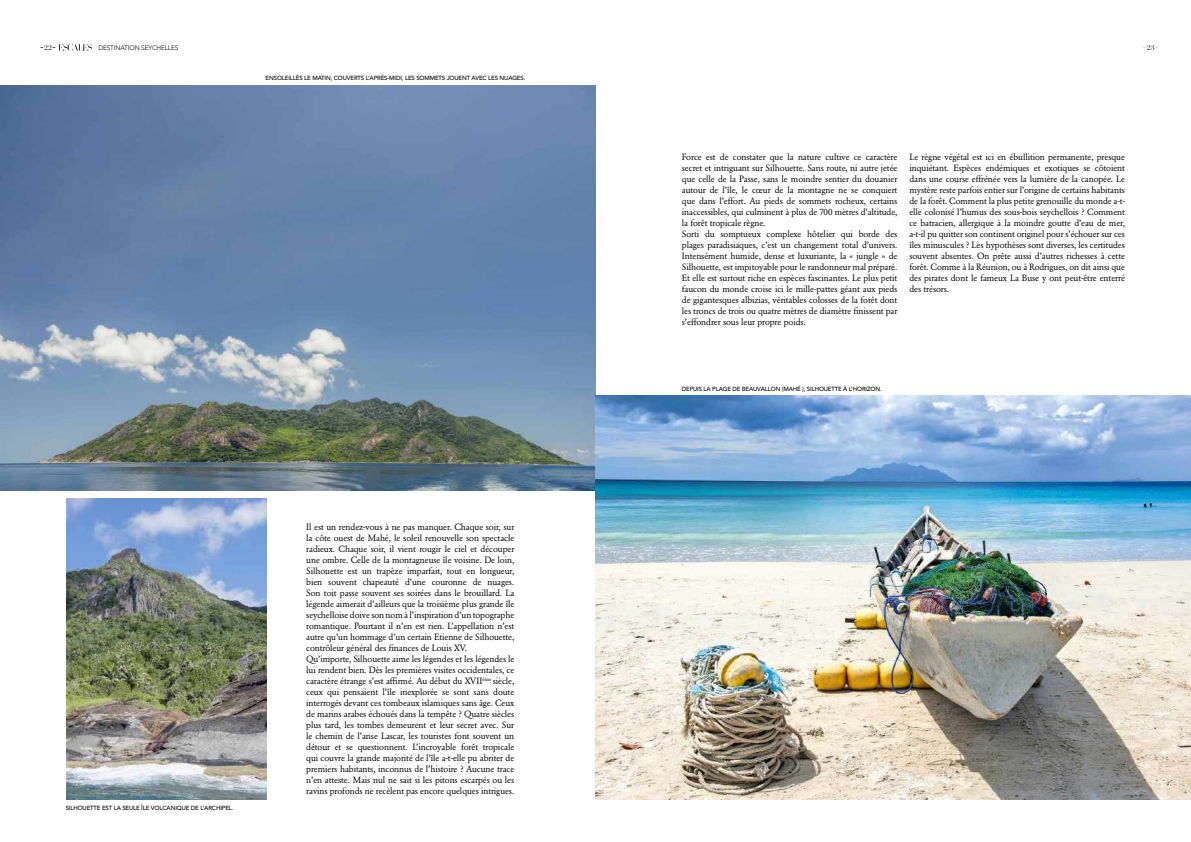
<style>
.page{position:relative;width:1191px;height:842px;background:#fff}
.page>*{position:absolute;margin:0;border:0;box-sizing:border-box;transform-origin:0 0}
.t1{font:11px "Bauer Bodoni";color:#000}
.t2{font:11px "Bauer Bodoni";color:#bcbcbc}
.t3{font:9px/11px "Garamond BE";letter-spacing:-.01em;color:#000}
.t4{font:300 6.5px "Avenir";letter-spacing:-.02em;color:#000}
.t5{font:500 6px "Avenir";letter-spacing:-.02em;color:#000}
.s1{font-size:7px}
.s2{font-size:7px;color:#000}
</style>
<div class="page">
<svg style="left:59px;top:44px;width:33px;height:7px"></svg>
<img style="left:0;top:85px;width:595px;height:405px">
<img style="left:66px;top:499px;width:201px;height:300px">
<img style="left:595px;top:396px;width:596px;height:403px">
<p class="t1" style="left:40px;top:40px;width:18px">-<span class="s1">22</span>-</p>
<p class="t4" style="left:98px;top:44px;width:81px">DESTINATION SEYCHELLES</p>
<p class="t2" style="left:1142px;top:40px;width:18px">-<span class="s2">23</span>-</p>
<p class="t5" style="left:266px;top:73px;width:261px">ENSOLEILLÉS LE MATIN, COUVERTS L’APRÈS-M IDI, LES SOMM ETS JOUENT AVEC LES NUAGES.</p>
<p class="t5" style="left:66px;top:802px;width:169px">SILHOUETTE EST LA SEULE ÎLE VOLCANIQUE DE L’ARCHIPEL.</p>
<p class="t3" style="left:306px;top:522px;width:210px">Il est un rendez-vous à ne pas manquer. Chaque soir, sur la côte ouest de Mahé, le soleil renouvelle son spectacle radieux. Chaque soir, il vient rougir le ciel et découper une ombre. Celle de la montagneuse île voisine. De loin, Silhouette est un trapèze imparfait, tout en longueur, bien souvent chapeauté d’une couronne de nuages.<br>Son toit passe souvent ses soirées dans le brouillard. La légende aimerait d’ailleurs que la troisième plus grande île seychelloise doive son nom à l’inspiration d’un topographe romantique. Pourtant il n’en est rien. L’appellation n’est autre qu’un hommage d’un certain Etienne de Silhouette, contrôleur général des finances de Louis XV.<br>Qu’importe, Silhouette aime les légendes et les légendes le lui rendent bien. Dès les premières visites occidentales, ce caractère étrange s’est affirmé. Au début du XVII<sup>ème</sup> siècle, ceux qui pensaient l’île inexplorée se sont sans doute interrogés devant ces tombeaux islamiques sans âge. Ceux de marins arabes échoués dans la tempête ? Quatre siècles plus tard, les tombes demeurent et leur secret avec. Sur le chemin de l’anse Lascar, les touristes font souvent un détour et se questionnent. L’incroyable forêt tropicale qui couvre la grande majorité de l’île a-t-elle pu abriter de premiers habitants, inconnus de l’histoire ? Aucune trace n’en atteste. Mais nul ne sait si les pitons escarpés ou les ravins profonds ne recèlent pas encore quelques intrigues.</p>
<p class="t3" style="left:682px;top:151px;width:217px">Force est de constater que la nature cultive ce caractère secret et intriguant sur Silhouette. Sans route, ni autre jetée que celle de la Passe, sans le moindre sentier du douanier autour de l’île, le cœur de la montagne ne se conquiert que dans l’effort. Au pieds de sommets rocheux, certains inaccessibles, qui culminent à plus de 700 mètres d’altitude, la forêt tropicale règne.<br>Sorti du somptueux complexe hôtelier qui borde des plages paradisiaques, c’est un changement total d’univers.<br>Intensément humide, dense et luxuriante, la « jungle » de Silhouette, est impitoyable pour le randonneur mal préparé.<br>Et elle est surtout riche en espèces fascinantes. Le plus petit faucon du monde croise ici le mille-pattes géant aux pieds de gigantesques albizias, véritables colosses de la forêt dont les troncs de trois ou quatre mètres de diamètre finissent par s’effondrer sous leur propre poids.</p>
<p class="t3" style="left:909px;top:151px;width:217px;text-align:justify">Le règne végétal est ici en ébullition permanente, presque inquiétant. Espèces endémiques et exotiques se côtoient dans une course effrénée vers la lumière de la canopée. Le mystère reste parfois entier sur l’origine de certains habitants de la forêt. Comment la plus petite grenouille du monde a-t&shy;elle colonisé l’humus des sous-bois seychellois ? Comment ce batracien, allergique à la moindre goutte d’eau de mer, a-t-il pu quitter son continent originel pour s’échouer sur ces îles minuscules ? Les hypothèses sont diverses, les certitudes souvent absentes. On prête aussi d’autres richesses à cette forêt. Comme à la Réunion, ou à Rodrigues, on dit ainsi que des pirates dont le fameux La Buse y ont peut-être enterré des trésors.</p>
<p class="t5" style="left:682px;top:384px;width:201px">DEPUIS LA PLAGE DE BEAUVALLON (MAHÉ ), SILHOUETTE À L’HORIZON.</p>
</div>
